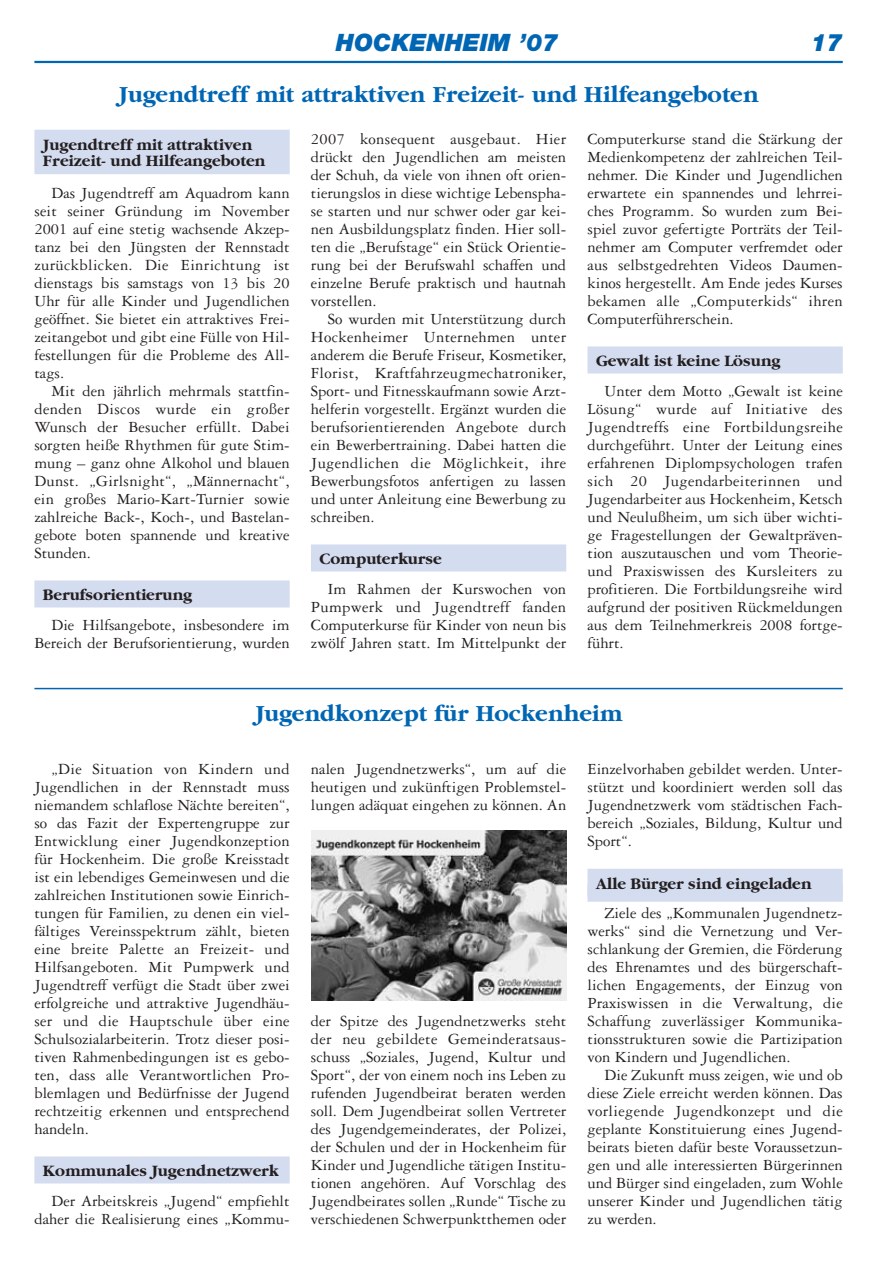
<style>
.page{position:relative;width:893px;height:1263px;background:#fff}
.page>*{position:absolute;margin:0;border:0;box-sizing:border-box;transform-origin:0 0}
.t1{font:700 24px "Garamond";color:#0066b3}
.t2{font:italic 900 24px "Helvetica Neue";color:#0066b3}
.t3{font:16.5px/18px "Garamond Three";color:#231f20;text-align:justify}
.t4{font:700 16.5px/16.5px "Garamond";color:#231f20}
</style>
<div class="page">
<hr style="left:34px;top:61px;width:808px;height:2px;background:#0066b3">
<div style="left:34px;top:130px;width:256px;height:33px;background:#d4dcf0"></div>
<div style="left:34px;top:162px;width:256px;height:12px;background:#d4dcf0"></div>
<div style="left:34px;top:580px;width:256px;height:27px;background:#d4dcf0"></div>
<div style="left:311px;top:544px;width:255px;height:27px;background:#d4dcf0"></div>
<div style="left:587px;top:346px;width:255px;height:27px;background:#d4dcf0"></div>
<div style="left:34px;top:1156px;width:256px;height:27px;background:#d4dcf0"></div>
<div style="left:587px;top:869px;width:255px;height:33px;background:#d4dcf0"></div>
<hr style="left:34px;top:688px;width:808px;height:1px;background:#0066b3">
<img style="left:311px;top:830px;width:255px;height:170px">
<h1 class="t2" style="left:336px;top:34px;width:224px">HOCKENHEIM ’07</h1>
<h1 class="t2" style="left:810px;top:34px;width:34px">17</h1>
<h1 class="t1" style="left:119px;top:85px;width:641px">Jugendtreff mit attraktiven Freizeit- und Hilfeangeboten</h1>
<p class="t4" style="left:43px;top:138px;width:224px">Jugendtreff mit attraktiven<br>Freizeit- und Hilfeangeboten</p>
<p class="t3" style="left:34px;top:185px;width:257px;text-indent:17px">Das Jugendtreff am Aquadrom kann seit seiner Gründung im November 2001 auf eine stetig wachsende Akzep&shy;tanz bei den Jüngsten der Rennstadt zurückblicken. Die Einrichtung ist dienstags bis samstags von 13 bis 20<br>Uhr für alle Kinder und Jugendlichen geöffnet. Sie bietet ein attraktives Frei&shy;zeitangebot und gibt eine Fülle von Hil&shy;festellungen für die Probleme des All&shy;tags.</p>
<p class="t3" style="left:34px;top:383px;width:257px;text-indent:17px">Mit den jährlich mehrmals stattfin&shy;denden Discos wurde ein großer Wunsch der Besucher erfüllt. Dabei sorgten heiße Rhythmen für gute Stim&shy;mung – ganz ohne Alkohol und blauen Dunst. „Girlsnight“, „Männernacht“, ein großes Mario-Kart-Turnier sowie zahlreiche Back-, Koch-, und Bastelan&shy;gebote boten spannende und kreative Stunden.</p>
<p class="t4" style="left:43px;top:588px;width:151px">Berufsorientierung</p>
<p class="t3" style="left:34px;top:617px;width:257px;text-align:right">Die Hilfsangebote, insbesondere im<br>Bereich der Berufsorientierung, wurden</p>
<p class="t3" style="left:311px;top:131px;width:257px">2007 konsequent ausgebaut. Hier drückt den Jugendlichen am meisten der Schuh, da viele von ihnen oft orien&shy;tierungslos in diese wichtige Lebenspha&shy;se starten und nur schwer oder gar kei&shy;nen Ausbildungsplatz finden. Hier soll&shy;ten die „Berufstage“ ein Stück Orientie&shy;rung bei der Berufswahl schaffen und einzelne Berufe praktisch und hautnah vorstellen.</p>
<p class="t3" style="left:311px;top:311px;width:257px;text-indent:17px">So wurden mit Unterstützung durch Hockenheimer Unternehmen unter anderem die Berufe Friseur, Kosmetiker, Florist, Kraftfahrzeugmechatroniker, Sport- und Fitnesskaufmann sowie Arzt&shy;helferin vorgestellt. Ergänzt wurden die berufsorientierenden Angebote durch ein Bewerbertraining. Dabei hatten die Jugendlichen die Möglichkeit, ihre Bewerbungsfotos anfertigen zu lassen und unter Anleitung eine Bewerbung zu schreiben.</p>
<p class="t4" style="left:319px;top:552px;width:124px">Computerkurse</p>
<p class="t3" style="left:311px;top:581px;width:257px;text-indent:17px">Im Rahmen der Kurswochen von Pumpwerk und Jugendtreff fanden Computerkurse für Kinder von neun bis zwölf Jahren statt. Im Mittelpunkt der</p>
<p class="t3" style="left:587px;top:131px;width:257px">Computerkurse stand die Stärkung der Medienkompetenz der zahlreichen Teil&shy;nehmer. Die Kinder und Jugendlichen erwartete ein spannendes und lehrrei&shy;ches Programm. So wurden zum Bei&shy;spiel zuvor gefertigte Porträts der Teil&shy;nehmer am Computer verfremdet oder aus selbstgedrehten Videos Daumen&shy;kinos hergestellt. Am Ende jedes Kurses bekamen alle „Computerkids“ ihren Computerführerschein.</p>
<p class="t4" style="left:596px;top:354px;width:186px">Gewalt ist keine Lösung</p>
<p class="t3" style="left:587px;top:383px;width:257px;text-indent:17px">Unter dem Motto „Gewalt ist keine Lösung“ wurde auf Initiative des Jugendtreffs eine Fortbildungsreihe durchgeführt. Unter der Leitung eines erfahrenen Diplompsychologen trafen sich 20 Jugendarbeiterinnen und Jugendarbeiter aus Hockenheim, Ketsch und Neulußheim, um sich über wichti&shy;ge Fragestellungen der Gewaltpräven&shy;tion auszutauschen und vom Theorie&shy;und Praxiswissen des Kursleiters zu profitieren. Die Fortbildungsreihe wird aufgrund der positiven Rückmeldungen aus dem Teilnehmerkreis 2008 fortge&shy;führt.</p>
<h1 class="t1" style="left:255px;top:704px;width:369px">Jugendkonzept für Hockenheim</h1>
<p class="t3" style="left:34px;top:761px;width:257px;text-indent:17px">„Die Situation von Kindern und Jugendlichen in der Rennstadt muss niemandem schlaflose Nächte bereiten“, so das Fazit der Expertengruppe zur Entwicklung einer Jugendkonzeption für Hockenheim. Die große Kreisstadt ist ein lebendiges Gemeinwesen und die zahlreichen Institutionen sowie Einrich&shy;tungen für Familien, zu denen ein viel&shy;fältiges Vereinsspektrum zählt, bieten eine breite Palette an Freizeit- und Hilfsangeboten. Mit Pumpwerk und Jugendtreff verfügt die Stadt über zwei erfolgreiche und attraktive Jugendhäu&shy;ser und die Hauptschule über eine Schulsozialarbeiterin. Trotz dieser posi&shy;tiven Rahmenbedingungen ist es gebo&shy;ten, dass alle Verantwortlichen Pro&shy;blemlagen und Bedürfnisse der Jugend rechtzeitig erkennen und entsprechend handeln.</p>
<p class="t4" style="left:43px;top:1164px;width:237px">Kommunales Jugendnetzwerk</p>
<p class="t3" style="left:34px;top:1193px;width:257px;text-align:right">Der Arbeitskreis „Jugend“ empfiehlt daher die Realisierung eines „Kommu-</p>
<p class="t3" style="left:311px;top:761px;width:257px">nalen Jugendnetzwerks“, um auf die heutigen und zukünftigen Problemstel&shy;lungen adäquat eingehen zu können. An</p>
<p class="t3" style="left:311px;top:1013px;width:257px">der Spitze des Jugendnetzwerks steht der neu gebildete Gemeinderatsaus&shy;schuss „Soziales, Jugend, Kultur und Sport“, der von einem noch ins Leben zu rufenden Jugendbeirat beraten werden soll. Dem Jugendbeirat sollen Vertreter des Jugendgemeinderates, der Polizei, der Schulen und der in Hockenheim für Kinder und Jugendliche tätigen Institu&shy;tionen angehören. Auf Vorschlag des Jugendbeirates sollen „Runde“ Tische zu verschiedenen Schwerpunktthemen oder</p>
<p class="t3" style="left:587px;top:761px;width:257px">Einzelvorhaben gebildet werden. Unter&shy;stützt und koordiniert werden soll das Jugendnetzwerk vom städtischen Fach&shy;bereich „Soziales, Bildung, Kultur und Sport“.</p>
<p class="t4" style="left:596px;top:877px;width:217px">Alle Bürger sind eingeladen</p>
<p class="t3" style="left:587px;top:905px;width:257px;text-indent:17px">Ziele des „Kommunalen Jugendnetz&shy;werks“ sind die Vernetzung und Ver&shy;schlankung der Gremien, die Förderung des Ehrenamtes und des bürgerschaft&shy;lichen Engagements, der Einzug von Praxiswissen in die Verwaltung, die Schaffung zuverlässiger Kommunika&shy;tionsstrukturen sowie die Partizipation von Kindern und Jugendlichen.</p>
<p class="t3" style="left:587px;top:1067px;width:257px;text-indent:17px">Die Zukunft muss zeigen, wie und ob diese Ziele erreicht werden können. Das vorliegende Jugendkonzept und die geplante Konstituierung eines Jugend&shy;beirats bieten dafür beste Voraussetzun&shy;gen und alle interessierten Bürgerinnen und Bürger sind eingeladen, zum Wohle unserer Kinder und Jugendlichen tätig zu werden.</p>
</div>
